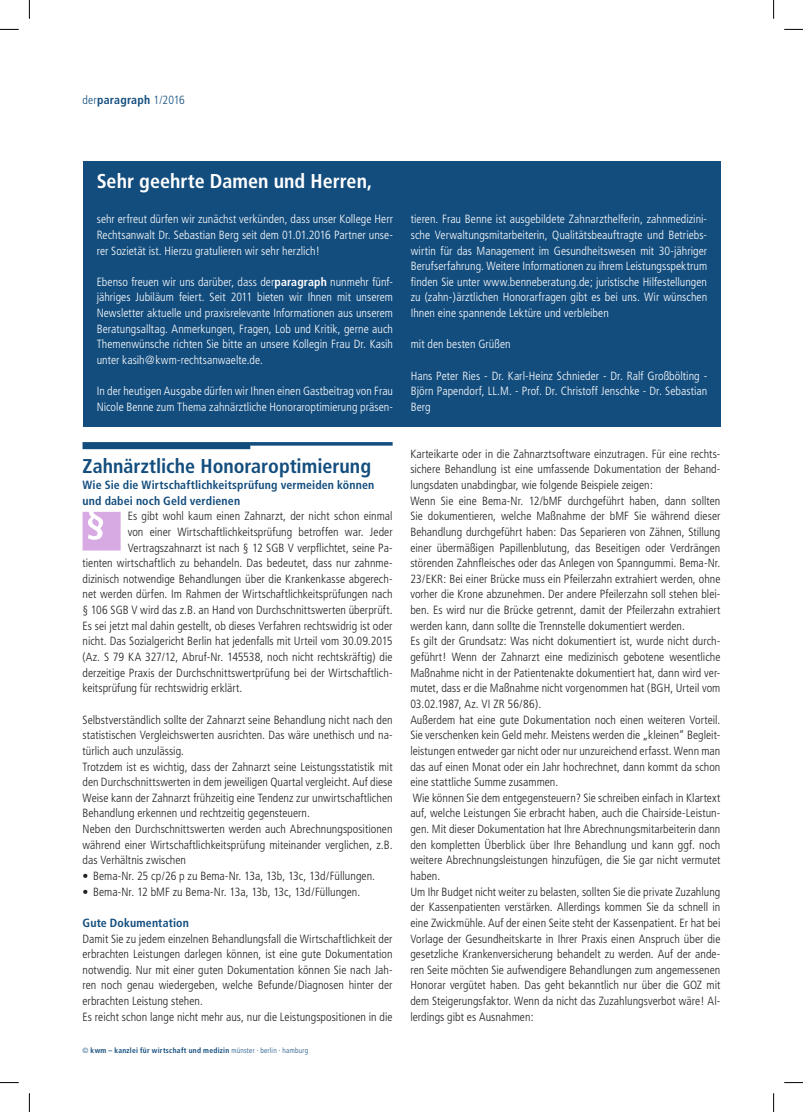
<style>
.page{position:relative;width:803px;height:1112px;background:#fff}
.page>*{position:absolute;margin:0;border:0;box-sizing:border-box;transform-origin:0 0}
.t1{font:700 condensed 20px "Frutiger";color:#134d7e}
.t2{font:700 condensed 20px "Frutiger";color:#fff}
.t3{font:300 condensed 11.88px/15.6px "Frutiger";letter-spacing:.005em;color:#231f20}
.t4{font:300 condensed 11.88px/15.6px "Frutiger";letter-spacing:.005em;color:#fff;text-align:justify}
.t5{font:700 condensed 11.88px/15.6px "Frutiger";letter-spacing:.01em;color:#134d7e}
.t6{font:300 condensed 11.88px "Frutiger";letter-spacing:.005em;color:#134d7e}
.t7{font:700 condensed 7.5px "Frutiger";letter-spacing:.04em;color:#134d7e}
.s1{font-weight:700}
.s2{font-weight:300}
</style>
<div class="page">
<div style="left:83px;top:160px;width:637px;height:266px;background:#134d7e"></div>
<svg style="left:83px;top:511px;width:38px;height:39px"></svg>
<svg style="left:83px;top:442px;width:310px;height:7px"></svg>
<svg style="left:0;top:29px;width:19px;height:1px"></svg>
<svg style="left:784px;top:29px;width:19px;height:1px"></svg>
<svg style="left:0;top:1082px;width:19px;height:1px"></svg>
<svg style="left:784px;top:1082px;width:19px;height:1px"></svg>
<svg style="left:29px;top:0;width:1px;height:19px"></svg>
<svg style="left:29px;top:1093px;width:1px;height:18px"></svg>
<svg style="left:773px;top:0;width:1px;height:19px"></svg>
<svg style="left:773px;top:1093px;width:1px;height:18px"></svg>
<p class="t6" style="left:83px;top:93px;width:104px">der<span class="s1">paragraph</span> 1/2016</p>
<h1 class="t2" style="left:97px;top:169px;width:277px">Sehr geehrte Damen und Herren,</h1>
<p class="t4" style="left:97px;top:211px;width:298px">sehr erfreut dürfen wir zunächst verkünden, dass unser Kollege Herr Rechtsanwalt Dr. Sebastian Berg seit dem 01.01.2016 Partner unse&shy;rer Sozietät ist. Hierzu gratulieren wir sehr herzlich!</p>
<p class="t4" style="left:97px;top:274px;width:298px">Ebenso freuen wir uns darüber, dass der<span class="s1">paragraph</span> nunmehr fünf&shy;jähriges Jubiläum feiert. Seit 2011 bieten wir Ihnen mit unserem Newsletter aktuelle und praxisrelevante Informationen aus unserem Beratungsalltag. Anmerkungen, Fragen, Lob und Kritik, gerne auch Themenwünsche richten Sie bitte an unsere Kollegin Frau Dr. Kasih unter kasih@kwm-rechtsanwaelte.de.</p>
<p class="t4" style="left:97px;top:383px;width:298px">In der heutigen Ausgabe dürfen wir Ihnen einen Gastbeitrag von Frau<br>Nicole Benne zum Thema zahnärztliche Honoraroptimierung präsen-</p>
<h1 class="t1" style="left:83px;top:454px;width:290px">Zahnärztliche Honoraroptimierung</h1>
<p class="t5" style="left:83px;top:477px;width:293px">Wie Sie die Wirtschaftlichkeitsprüfung vermeiden können und dabei noch Geld verdienen</p>
<p class="t3" style="left:128px;top:508px;width:266px">Es gibt wohl kaum einen Zahnarzt, der nicht schon einmal</p>
<p class="t3" style="left:128px;top:524px;width:266px">von einer Wirtschaftlichkeitsprüfung betroffen war. Jeder</p>
<p class="t3" style="left:128px;top:539px;width:266px">Vertragszahnarzt ist nach § 12 SGB V verpflichtet, seine Pa-</p>
<p class="t3" style="left:83px;top:555px;width:312px">tienten wirtschaftlich zu behandeln. Das bedeutet, dass nur zahnme-</p>
<p class="t3" style="left:83px;top:571px;width:312px">dizinisch notwendige Behandlungen über die Krankenkasse abgerech-</p>
<p class="t3" style="left:83px;top:586px;width:312px">net werden dürfen. Im Rahmen der Wirtschaftlichkeitsprüfungen nach</p>
<p class="t3" style="left:83px;top:602px;width:312px">§ 106 SGB V wird das z.B. an Hand von Durchschnittswerten überprüft.</p>
<p class="t3" style="left:83px;top:618px;width:312px">Es sei jetzt mal dahin gestellt, ob dieses Verfahren rechtswidrig ist oder</p>
<p class="t3" style="left:83px;top:633px;width:312px">nicht. Das Sozialgericht Berlin hat jedenfalls mit Urteil vom 30.09.2015</p>
<p class="t3" style="left:83px;top:649px;width:312px">(Az. S 79 KA 327/12, Abruf-Nr. 145538, noch nicht rechtskräftig) die</p>
<p class="t3" style="left:83px;top:664px;width:312px">derzeitige Praxis der Durchschnittswertprüfung bei der Wirtschaftlich-</p>
<p class="t3" style="left:83px;top:680px;width:161px">keitsprüfung für rechtswidrig erklärt.</p>
<p class="t3" style="left:83px;top:711px;width:312px">Selbstverständlich sollte der Zahnarzt seine Behandlung nicht nach den statistischen Vergleichswerten ausrichten. Das wäre unethisch und na&shy;türlich auch unzulässig.<br>Trotzdem ist es wichtig, dass der Zahnarzt seine Leistungsstatistik mit den Durchschnittswerten in dem jeweiligen Quartal vergleicht. Auf diese Weise kann der Zahnarzt frühzeitig eine Tendenz zur unwirtschaftlichen Behandlung erkennen und rechtzeitig gegensteuern.<br>Neben den Durchschnittswerten werden auch Abrechnungspositionen während einer Wirtschaftlichkeitsprüfung miteinander verglichen, z.B. das Verhältnis zwischen</p>
<p class="t3" style="left:83px;top:868px;width:294px">• Bema-Nr. 25 cp/26 p zu Bema-Nr. 13a, 13b, 13c, 13d/Füllungen.</p>
<p class="t3" style="left:83px;top:883px;width:279px">• Bema-Nr. 12 bMF zu Bema-Nr. 13a, 13b, 13c, 13d/Füllungen.</p>
<p class="t5" style="left:83px;top:914px;width:108px">Gute Dokumentation</p>
<p class="t3" style="left:83px;top:930px;width:312px">Damit Sie zu jedem einzelnen Behandlungsfall die Wirtschaftlichkeit der erbrachten Leistungen darlegen können, ist eine gute Dokumentation notwendig. Nur mit einer guten Dokumentation können Sie nach Jah&shy;ren noch genau wiedergeben, welche Befunde/Diagnosen hinter der erbrachten Leistung stehen.<br>Es reicht schon lange nicht mehr aus, nur die Leistungspositionen in die</p>
<p class="t7" style="left:83px;top:1045px;width:227px"><span class="s2">©</span> kwm – kanzlei für wirtschaft und medizin <span class="s2">münster · berlin · hamburg</span></p>
<p class="t4" style="left:411px;top:211px;width:298px">tieren. Frau Benne ist ausgebildete Zahnarzthelferin, zahnmedizini&shy;sche Verwaltungsmitarbeiterin, Qualitätsbeauftragte und Betriebs&shy;wirtin für das Management im Gesundheitswesen mit 30-jähriger Berufserfahrung. Weitere Informationen zu ihrem Leistungsspektrum finden Sie unter www.benneberatung.de; juristische Hilfestellungen zu (zahn-)ärztlichen Honorarfragen gibt es bei uns. Wir wünschen Ihnen eine spannende Lektüre und verbleiben</p>
<p class="t4" style="left:411px;top:336px;width:101px">mit den besten Grüßen</p>
<p class="t4" style="left:411px;top:368px;width:298px">Hans Peter Ries - Dr. Karl-Heinz Schnieder - Dr. Ralf Großbölting - Björn Papendorf, LL.M. - Prof. Dr. Christoff Jenschke - Dr. Sebastian Berg</p>
<p class="t3" style="left:410px;top:446px;width:312px">Karteikarte oder in die Zahnarztsoftware einzutragen. Für eine rechts&shy;sichere Behandlung ist eine umfassende Dokumentation der Behand&shy;lungsdaten unabdingbar, wie folgende Beispiele zeigen:<br>Wenn Sie eine Bema-Nr. 12/bMF durchgeführt haben, dann sollten Sie dokumentieren, welche Maßnahme der bMF Sie während dieser Behandlung durchgeführt haben: Das Separieren von Zähnen, Stillung einer übermäßigen Papillenblutung, das Beseitigen oder Verdrängen störenden Zahnfleisches oder das Anlegen von Spanngummi. Bema-Nr.<br>23/EKR: Bei einer Brücke muss ein Pfeilerzahn extrahiert werden, ohne vorher die Krone abzunehmen. Der andere Pfeilerzahn soll stehen blei&shy;ben. Es wird nur die Brücke getrennt, damit der Pfeilerzahn extrahiert werden kann, dann sollte die Trennstelle dokumentiert werden.<br>Es gilt der Grundsatz: Was nicht dokumentiert ist, wurde nicht durch&shy;geführt! Wenn der Zahnarzt eine medizinisch gebotene wesentliche Maßnahme nicht in der Patientenakte dokumentiert hat, dann wird ver&shy;mutet, dass er die Maßnahme nicht vorgenommen hat (BGH, Urteil vom 03.02.1987, Az. VI ZR 56/86).<br>Außerdem hat eine gute Dokumentation noch einen weiteren Vorteil.<br>Sie verschenken kein Geld mehr. Meistens werden die „kleinen“ Begleit&shy;leistungen entweder gar nicht oder nur unzureichend erfasst. Wenn man das auf einen Monat oder ein Jahr hochrechnet, dann kommt da schon eine stattliche Summe zusammen.<br>Wie können Sie dem entgegensteuern? Sie schreiben einfach in Klartext auf, welche Leistungen Sie erbracht haben, auch die Chairside-Leistun&shy;gen. Mit dieser Dokumentation hat Ihre Abrechnungsmitarbeiterin dann den kompletten Überblick über Ihre Behandlung und kann ggf. noch weitere Abrechnungsleistungen hinzufügen, die Sie gar nicht vermutet haben.<br>Um Ihr Budget nicht weiter zu belasten, sollten Sie die private Zuzahlung der Kassenpatienten verstärken. Allerdings kommen Sie da schnell in eine Zwickmühle. Auf der einen Seite steht der Kassenpatient. Er hat bei Vorlage der Gesundheitskarte in Ihrer Praxis einen Anspruch über die gesetzliche Krankenversicherung behandelt zu werden. Auf der ande&shy;ren Seite möchten Sie aufwendigere Behandlungen zum angemessenen Honorar vergütet haben. Das geht bekanntlich nur über die GOZ mit dem Steigerungsfaktor. Wenn da nicht das Zuzahlungsverbot wäre! Al&shy;lerdings gibt es Ausnahmen:</p>
</div>
